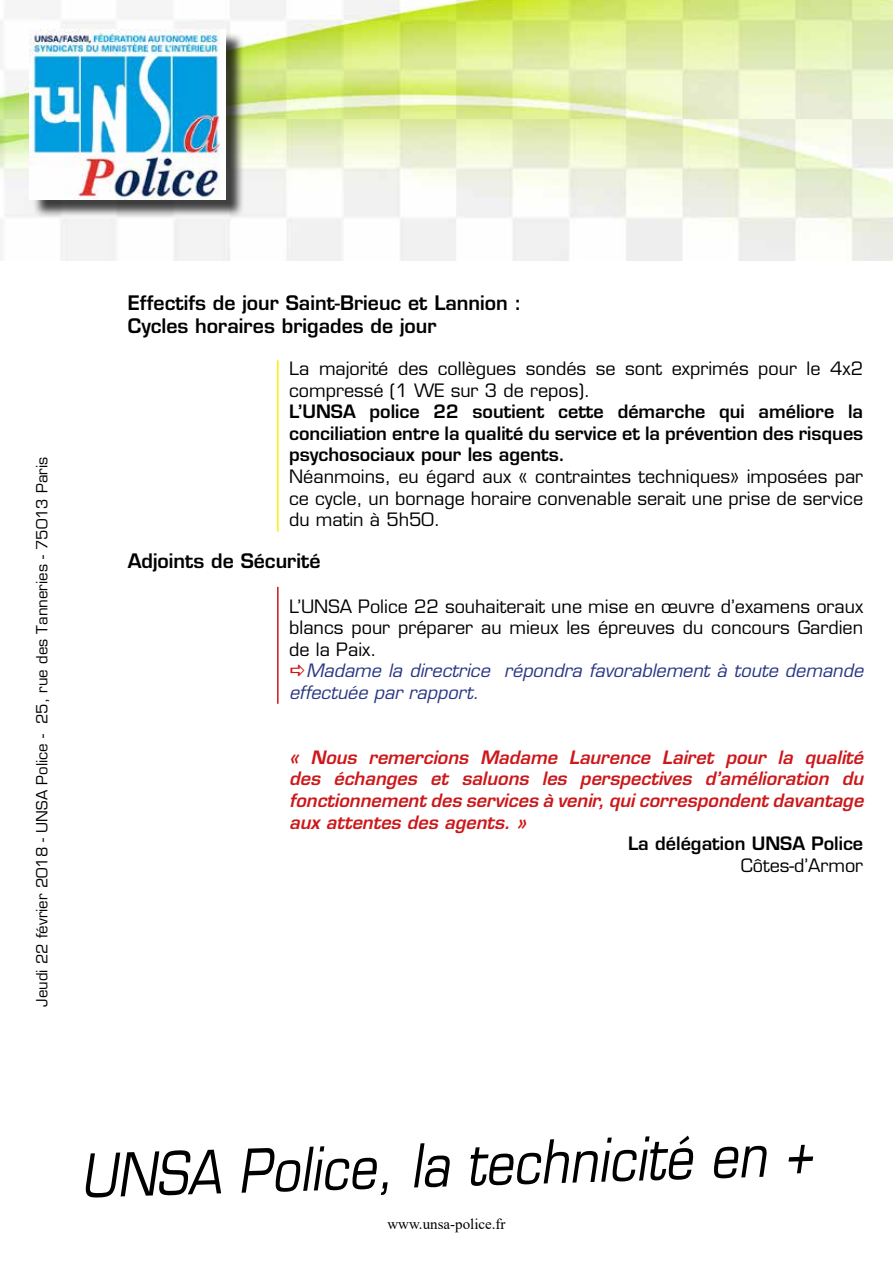
<style>
.page{position:relative;width:893px;height:1263px;background:#fff}
.page>*{position:absolute;margin:0;border:0;box-sizing:border-box;transform-origin:0 0}
.t1{font:italic 58.5px "Eurostile LT Std";color:#000;scale:.85 1}
.t2{font:600 19.5px/23.4px "Eurostile LT Std";color:#000}
.t3{font:18px/21.6px "Eurostile LT Std";color:#000;text-align:justify}
.t4{font:italic 600 18px/21.6px "Eurostile LT Std";color:#cd171a;text-align:justify}
.t5{font:600 18px/21.6px "Eurostile LT Std";color:#000;text-align:justify}
.t6{font:italic 18px/21.6px "Eurostile LT Std";color:#283583}
.t7{font:15px "Eurostile LT Std";color:#000}
.t8{font:15px "Times New Roman";color:#000}
</style>
<div class="page">
<img style="left:0;top:0;width:893px;height:260px">
<div style="left:32px;top:32px;width:212px;height:186px;background:#000;opacity:.75"></div>
<img style="left:30px;top:30px;width:196px;height:170px">
<hr style="left:277px;top:360px;width:2px;height:171px;background:#ffed00">
<hr style="left:277px;top:587px;width:2px;height:117px;background:#cd171a">
<p class="t7" style="left:33px;top:1006px;width:551px;rotate:-90deg">Jeudi 22 février 2018 - UNSA Police - 25, rue des Tanneries - 75013 Paris</p>
<p class="t2" style="left:128px;top:291px;width:395px">Effectifs de jour Saint-Brieuc et Lannion :<br>Cycles horaires brigades de jour</p>
<p class="t3" style="left:289px;top:358px;width:576px">La majorité des collègues sondés se sont exprimés pour le 4x2 compressé (1 WE sur 3 de repos).</p>
<p class="t5" style="left:289px;top:401px;width:576px">L’UNSA police 22 soutient cette démarche qui améliore la conciliation entre la qualité du service et la prévention des risques psychosociaux pour les agents.</p>
<p class="t3" style="left:289px;top:466px;width:576px">Néanmoins, eu égard aux « contraintes techniques» imposées par ce cycle, un bornage horaire convenable serait une prise de service du matin à 5h50.</p>
<p class="t2" style="left:128px;top:549px;width:194px">Adjoints de Sécurité</p>
<p class="t3" style="left:289px;top:595px;width:576px">L’UNSA Police 22 souhaiterait une mise en œuvre d’examens oraux blancs pour préparer au mieux les épreuves du concours Gardien de la Paix.</p>
<p class="t6" style="left:289px;top:660px;width:576px;text-indent:17px">Madame la directrice répondra favorablement à toute demande effectuée par rapport.</p>
<p class="t4" style="left:289px;top:747px;width:576px">« Nous remercions Madame Laurence Lairet pour la qualité des échanges et saluons les perspectives d’amélioration du fonctionnement des services à venir, qui correspondent davantage aux attentes des agents. »</p>
<p class="t5" style="left:628px;top:833px;width:237px">La délégation UNSA Police</p>
<p class="t3" style="left:741px;top:854px;width:124px">Côtes-d’Armor</p>
<h1 class="t1" style="left:79px;top:1142px;width:863px;rotate:-2deg">UNSA Police, la technicité en +</h1>
<p class="t8" style="left:387px;top:1213px;width:120px">www.unsa-police.fr</p>
</div>
